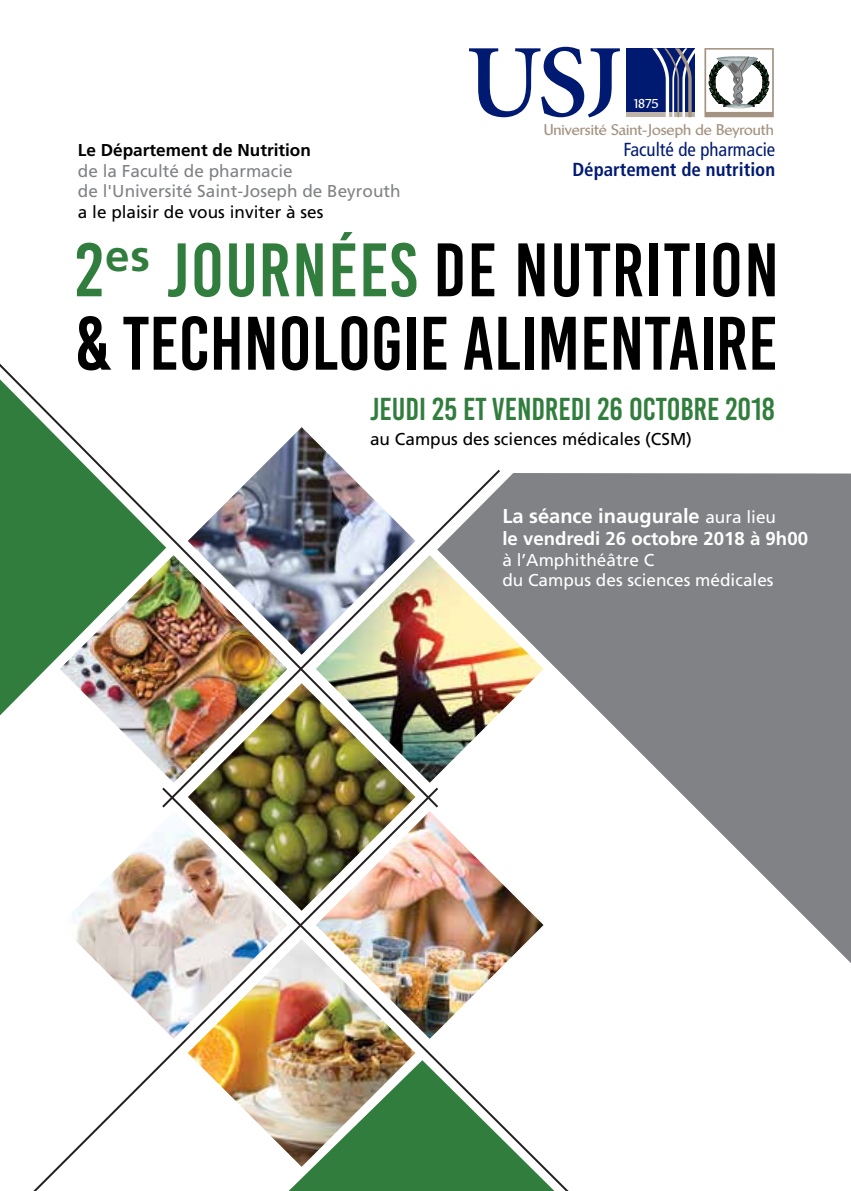
<style>
.page{position:relative;width:851px;height:1191px;background:#fff}
.page>*{position:absolute;margin:0;border:0;box-sizing:border-box;transform-origin:0 0}
.t1{font:75.6px/73.4px "Bebas Kai";color:#000}
.t2{font:31.6px "Bebas Kai";color:#317d3d}
.t3{font:700 20px "Frutiger";color:#fff}
.t4{font:700 condensed 18.8px "Frutiger";color:#001a72}
.t5{font:condensed 18.8px "Frutiger";color:#001a72}
.t6{font:700 18.6px "Frutiger";color:#fff}
.t7{font:17.2px "Frutiger";color:#000}
.t8{font:17.2px/20.6px "Frutiger";color:#808285}
.t9{font:17.2px/20.6px "Frutiger";color:#fff}
.t10{font:700 17.2px "Frutiger";color:#000}
.t11{font:700 14.8px "Linotype Brewery";color:#a49381}
.t12{font:700 12.4px "Linotype Brewery";color:#fff}
.s1{color:#317d3d}
.s2{font-weight:400;font-size:17.2px}
</style>
<div class="page">
<svg style="left:0;top:364px;width:437px;height:443px"></svg>
<img style="left:188px;top:683px;width:227px;height:227px">
<img style="left:188px;top:427px;width:227px;height:228px">
<img style="left:72px;top:811px;width:215px;height:227px">
<img style="left:60px;top:555px;width:227px;height:228px">
<img style="left:316px;top:555px;width:121px;height:228px">
<div style="left:626px;top:48px;width:69px;height:65px;background:#001a72"></div>
<div style="left:626px;top:112px;width:69px;height:5px;background:#bfb3a7"></div>
<svg style="left:652px;top:48px;width:43px;height:69px"></svg>
<svg style="left:469px;top:47px;width:150px;height:70px"></svg>
<svg style="left:704px;top:48px;width:69px;height:69px"></svg>
<img style="left:0;top:379px;width:166px;height:336px">
<svg style="left:288px;top:1060px;width:266px;height:131px"></svg>
<svg style="left:437px;top:473px;width:413px;height:489px;fill:#808285"></svg>
<img style="left:188px;top:939px;width:227px;height:227px">
<img style="left:316px;top:811px;width:227px;height:227px">
<p class="t10" style="left:78px;top:140px;width:234px">Le Département de Nutrition</p>
<p class="t8" style="left:78px;top:161px;width:324px">de la Faculté de pharmacie<br>de l'Université Saint-Joseph de Beyrouth</p>
<p class="t7" style="left:78px;top:202px;width:247px">a le plaisir de vous inviter à ses</p>
<p class="t12" style="left:632px;top:96px;width:27px">1875</p>
<p class="t11" style="left:543px;top:121px;width:232px">Université Saint-Joseph de Beyrouth</p>
<p class="t5" style="left:623px;top:139px;width:153px">Faculté de pharmacie</p>
<p class="t4" style="left:572px;top:158px;width:204px">Département de nutrition</p>
<h1 class="t1" style="left:75px;top:234px;width:705px"><span class="s1">2</span><sup>es</sup> <span class="s1">JOURNÉES</span> DE NUTRITION &amp; TECHNOLOGIE ALIMENTAIRE</h1>
<h2 class="t2" style="left:370px;top:392px;width:406px">JEUDI 25 ET VENDREDI 26 OCTOBRE 2018</h2>
<p class="t7" style="left:370px;top:428px;width:323px">au Campus des sciences médicales (CSM)</p>
<p class="t3" style="left:502px;top:504px;width:275px">La séance inaugurale <span class="s2">aura lieu</span></p>
<p class="t6" style="left:502px;top:527px;width:307px">le vendredi 26 octobre 2018 à 9h00</p>
<p class="t9" style="left:502px;top:549px;width:273px">à l’Amphithéâtre C<br>du Campus des sciences médicales</p>
</div>
